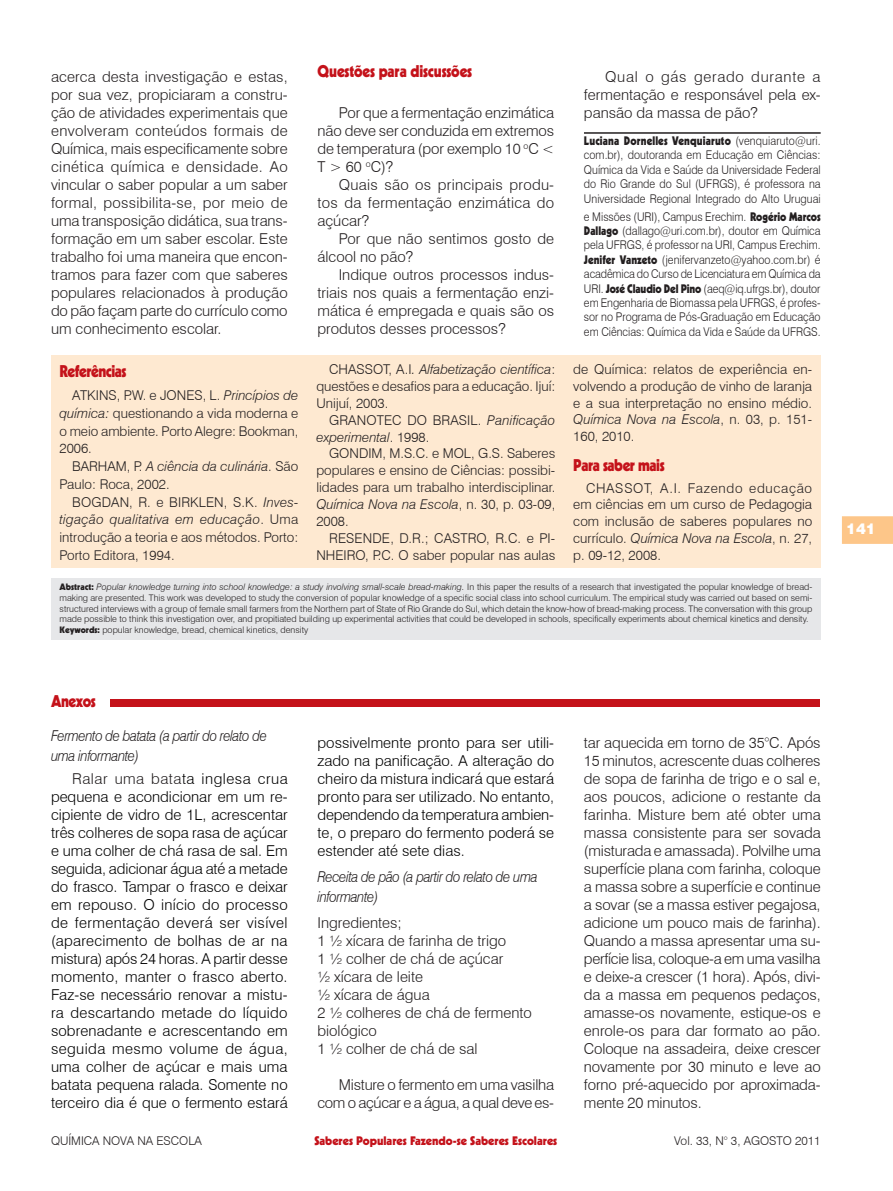
<style>
.page{position:relative;width:893px;height:1191px;background:#fff}
.page>*{position:absolute;margin:0;border:0;box-sizing:border-box;transform-origin:0 0}
.Seção{font:900 16.5px "Kabel";letter-spacing:-.03em;color:#c4121a;scale:.9 1}
.Seção-2{font:900 16.5px "Kabel";letter-spacing:-.01em;color:#c4121a;scale:.9 1}
.t1{font:300 15px/18px "Swiss 721 BT";color:#231f20;text-align:justify}
.t2{font:300 15px/18px "Swiss 721 BT";color:#000;text-align:justify}
.Sub_sub_seção{font:italic 300 15px/19.8px "Swiss 721 BT";letter-spacing:-.03em;color:#231f20;scale:.9 1}
.t3{font:900 15px "Swiss 721 BT";color:#fff}
.Bibliografia{font:300 13.5px/16.8px "Swiss 721 BT";color:#231f20;text-align:justify}
.Credito_Autor{font:300 12px/14.4px "Swiss 721 BT";color:#231f20;text-align:justify;scale:.9 1}
.t4{font:900 12px "Kabel";color:#c4121a}
.Credito_Autor-2{font:300 12px "Swiss 721 BT";color:#231f20}
.Abstract{font:300 9px/10.8px "Swiss 721 BT";color:#231f20;text-align:justify}
.s1{font-family:"Kabel";font-weight:900}
.s2{font-style:italic}
.s3{color:#231f20}
</style>
<div class="page">
<svg style="left:842px;top:516px;width:51px;height:28px"></svg>
<div style="left:51px;top:355px;width:770px;height:213px;background:#fee9d1"></div>
<div style="left:51px;top:578px;width:770px;height:62px;background:#e6e7e9"></div>
<hr style="left:584px;top:132px;width:237px;height:2px;background:#231f20">
<div style="left:111px;top:699px;width:709px;height:7px;background:#c4121a"></div>
<p class="t1" style="left:51px;top:67px;width:238px">acerca desta investigação e estas, por sua vez, propiciaram a constru&shy;ção de atividades experimentais que envolveram conteúdos formais de Química, mais especificamente sobre cinética química e densidade. Ao vincular o saber popular a um saber formal, possibilita-se, por meio de uma transposição didática, sua trans&shy;formação em um saber escolar. Este trabalho foi uma maneira que encon&shy;tramos para fazer com que saberes populares relacionados à produção do pão façam parte do currículo como um conhecimento escolar.</p>
<p class="Seção-2" style="left:317px;top:61px;width:173px">Questões para discussões</p>
<p class="t1" style="left:317px;top:103px;width:238px;text-indent:21px">Por que a fermentação enzimática não deve ser conduzida em extremos de temperatura (por exemplo 10 <sup>o</sup>C &lt; T &gt; 60 <sup>o</sup>C)?</p>
<p class="t1" style="left:317px;top:175px;width:238px;text-indent:21px">Quais são os principais produ&shy;tos da fermentação enzimática do açúcar?</p>
<p class="t1" style="left:317px;top:229px;width:238px;text-indent:21px">Por que não sentimos gosto de álcool no pão?</p>
<p class="t1" style="left:317px;top:265px;width:238px;text-indent:21px">Indique outros processos indus&shy;triais nos quais a fermentação enzi&shy;mática é empregada e quais são os produtos desses processos?</p>
<p class="t1" style="left:584px;top:67px;width:238px;text-indent:21px">Qual o gás gerado durante a fermentação e responsável pela ex&shy;pansão da massa de pão?</p>
<p class="Credito_Autor" style="left:584px;top:133px;width:265px"><span class="s1">Luciana Dornelles Venquiaruto</span> (venquiaruto@uri. com.br), doutoranda em Educação em Ciências:<br>Química da Vida e Saúde da Universidade Federal do Rio Grande do Sul (UFRGS), é professora na Universidade Regional Integrado do Alto Uruguai</p>
<p class="Credito_Autor" style="left:584px;top:209px;width:264px">e Missões (URI), Campus Erechim. <span class="s1">Rogério Marcos Dallago</span> (dallago@uri.com.br), doutor em Química pela UFRGS, é professor na URI, Campus Erechim.<br><span class="s1">Jenifer Vanzeto</span> (jenifervanzeto@yahoo.com.br) é acadêmica do Curso de Licenciatura em Química da URI. <span class="s1">José Claudio Del Pino</span> (aeq@iq.ufrgs.br), doutor em Engenharia de Biomassa pela UFRGS, é profes&shy;sor no Programa de Pós-Graduação em Educação em Ciências: Química da Vida e Saúde da UFRGS.</p>
<p class="Bibliografia" style="left:573px;top:361px;width:240px">de Química: relatos de experiência en&shy;volvendo a produção de vinho de laranja e a sua interpretação no ensino médio.<br><span class="s2">Química Nova na Escola</span>, n. 03, p. 151- 160, 2010.</p>
<p class="Seção" style="left:573px;top:454px;width:103px">Para saber mais</p>
<p class="Bibliografia" style="left:573px;top:479px;width:240px;text-indent:13px">CHASSOT, A.I. Fazendo educação em ciências em um curso de Pedagogia com inclusão de saberes populares no currículo. <span class="s2">Química Nova na Escola</span>, n. 27, p. 09-12, 2008.</p>
<p class="Abstract" style="left:60px;top:581px;width:754px"><span class="s1">Abstract:</span> <span class="s2">Popular knowledge turning into school knowledge: a study involving small-scale bread-making.</span> In this paper the results of a research that investigated the popular knowledge of bread&shy;making are presented. This work was developed to study the conversion of popular knowledge of a specific social class into school curriculum. The empirical study was carried out based on semi&shy;structured interviews with a group of female small farmers from the Northern part of State of Rio Grande do Sul, which detain the know-how of bread-making process. The conversation with this group made possible to think this investigation over, and propitiated building up experimental activities that could be developed in schools, specifically experiments about chemical kinetics and density.</p>
<p class="Abstract" style="left:60px;top:624px;width:250px"><span class="s1">Keywords:</span> popular knowledge, bread, chemical kinetics, density</p>
<p class="Bibliografia" style="left:316px;top:361px;width:240px;text-indent:13px">CHASSOT, A.I<span class="s2">. Alfabetização científica</span>: questões e desafios para a educação. Ijuí:<br>Unijuí, 2003.</p>
<p class="Bibliografia" style="left:316px;top:411px;width:240px;text-indent:13px">GRANOTEC DO BRASIL. <span class="s2">Panificação experimental</span>. 1998.</p>
<p class="Bibliografia" style="left:316px;top:445px;width:240px;text-indent:13px">GONDIM, M.S.C. e MOL, G.S. Saberes populares e ensino de Ciências: possibi&shy;lidades para um trabalho interdisciplinar.<br><span class="s2">Química Nova na Escola</span>, n. 30, p. 03-09, 2008.</p>
<p class="Bibliografia" style="left:316px;top:529px;width:240px;text-align:right">RESENDE, D.R.; CASTRO, R.C. e PI-<br>NHEIRO, P.C. O saber popular nas aulas</p>
<p class="Seção" style="left:60px;top:361px;width:76px">Referências</p>
<p class="Bibliografia" style="left:60px;top:386px;width:240px;line-height:17.7px;text-indent:13px">ATKINS, P.W. e JONES, L. <span class="s2">Princípios de química:</span> questionando a vida moderna e o meio ambiente. Porto Alegre: Bookman, 2006.</p>
<p class="Bibliografia" style="left:60px;top:457px;width:240px;line-height:17.7px;text-indent:13px">BARHAM, P. <span class="s2">A ciência da culinária</span>. São<br>Paulo: Roca, 2002.</p>
<p class="Bibliografia" style="left:60px;top:493px;width:240px;line-height:17.7px;text-indent:13px">BOGDAN, R. e BIRKLEN, S.K. <span class="s2">Inves&shy;tigação qualitativa em educação</span>. Uma introdução a teoria e aos métodos. Porto:<br>Porto Editora, 1994.</p>
<p class="Seção" style="left:51px;top:691px;width:51px">Anexos</p>
<p class="Sub_sub_seção" style="left:51px;top:726px;width:242px">Fermento de batata (a partir do relato de uma informante)</p>
<p class="t2" style="left:51px;top:769px;width:238px;text-indent:21px"><span class="s3">Ralar uma bata</span>ta inglesa crua pequena e acondicionar em um re&shy;cipiente de vidro de 1L, acrescentar três colheres de sopa rasa de açúcar e uma colher de chá rasa de sal. Em seguida, adicionar água até a metade do frasco. Tampar o frasco e deixar em repouso. O início do processo de fermentação deverá ser visível (aparecimento de bolhas de ar na mistura) após 24 horas. A partir desse momento, manter o frasco aberto.<br>Faz-se necessário renovar a mistu&shy;ra descartando metade do líquido sobrenadante e acrescentando em seguida mesmo volume de água, uma colher de açúcar e mais uma batata pequena ralada. Somente no terceiro dia é que o fermento estará</p>
<p class="t2" style="left:317px;top:733px;width:238px">possivelmente pronto para ser utili&shy;zado na panificação. A alteração do cheiro da mistura indicará que estará pronto para ser utilizado. No entanto, dependendo da temperatura ambien&shy;te, o preparo do fermento poderá se estender até sete dias.</p>
<p class="Sub_sub_seção" style="left:317px;top:867px;width:246px">Receita de pão (a partir do relato de uma informante)</p>
<p class="t1" style="left:317px;top:913px;width:86px">Ingredientes;</p>
<p class="t1" style="left:317px;top:931px;width:190px">1 ½ xícara de farinha de trigo<br>1 ½ colher de chá de açúcar</p>
<p class="t1" style="left:317px;top:967px;width:114px">½ xícara de leite ½ xícara de água</p>
<p class="t1" style="left:317px;top:1003px;width:216px;text-align:left">2 ½ colheres de chá de fermento biológico<br>1 ½ colher de chá de sal</p>
<p class="t1" style="left:317px;top:1075px;width:238px;text-align:right">Misture o fermento em uma vasilha com o açúcar e a água, a qual deve es-</p>
<p class="t1" style="left:584px;top:733px;width:238px">tar aquecida em torno de 35°C. Após 15 minutos, acrescente duas colheres de sopa de farinha de trigo e o sal e, aos poucos, adicione o restante da farinha. Misture bem até obter uma massa consistente para ser sovada (misturada e amassada). Polvilhe uma superfície plana com farinha, coloque a massa sobre a superfície e continue a sovar (se a massa estiver pegajosa, adicione um pouco mais de farinha).<br>Quando a massa apresentar uma su&shy;perfície lisa, coloque-a em uma vasilha e deixe-a crescer (1 hora). Após, divi&shy;da a massa em pequenos pedaços, amasse-os novamente, estique-os e enrole-os para dar formato ao pão.<br>Coloque na assadeira, deixe crescer novamente por 30 minuto e leve ao forno pré-aquecido por aproximada&shy;mente 20 minutos.</p>
<p class="Credito_Autor-2" style="left:51px;top:1133px;width:152px">QUÍMICA NOVA NA ESCOLA</p>
<p class="t4" style="left:314px;top:1133px;width:244px">Saberes Populares Fazendo-se Saberes Escolares</p>
<p class="Credito_Autor-2" style="left:674px;top:1133px;width:148px">Vol. 33, N° 3, AGOSTO 2011</p>
<p class="t3" style="left:846px;top:519px;width:31px">141</p>
</div>
